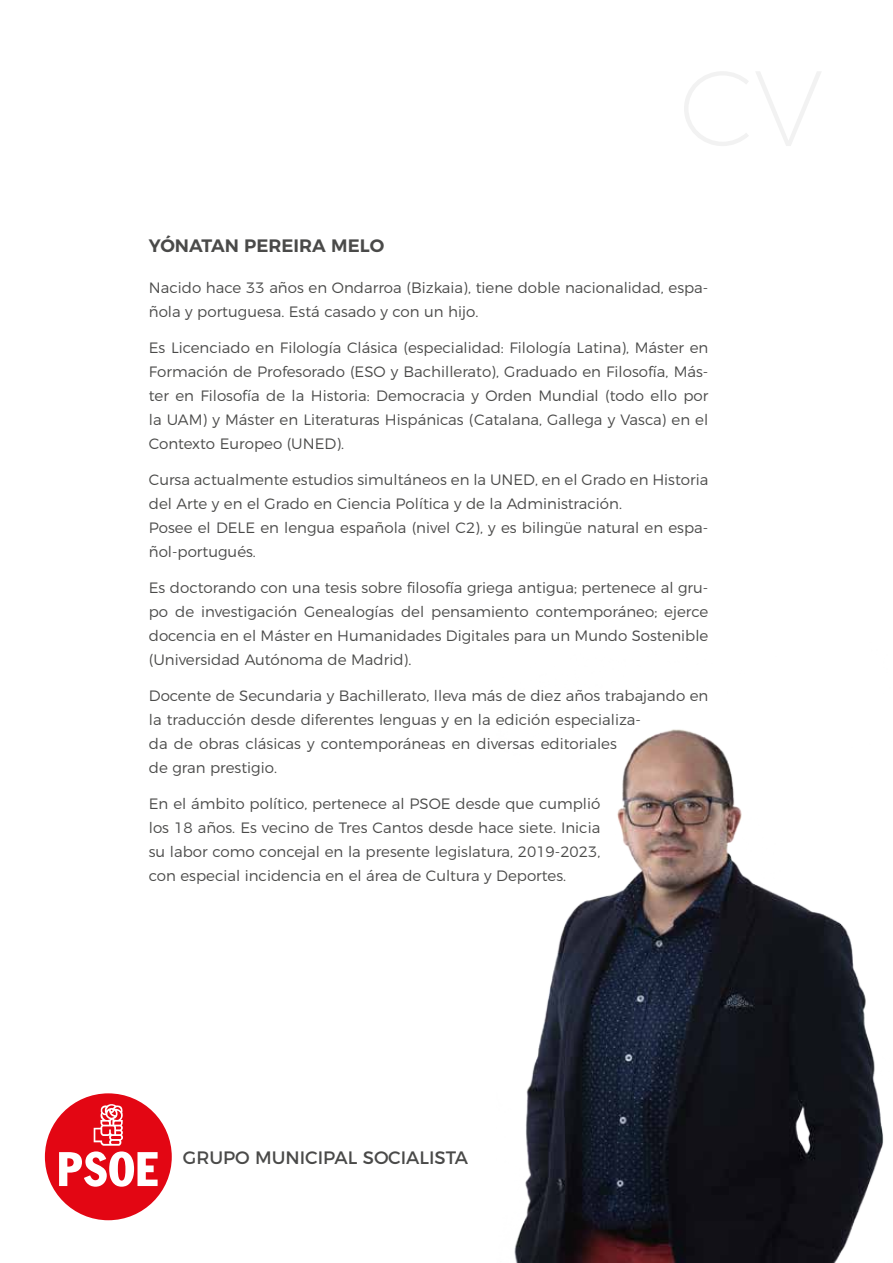
<style>
.page{position:relative;width:893px;height:1263px;background:#fff}
.page>*{position:absolute;margin:0;border:0;box-sizing:border-box;transform-origin:0 0}
.t1{font:18px "Montserrat";color:#4a4a49}
.t2{font:600 18px "Montserrat";color:#4a4a49}
.t3{font:300 15px/24px "Montserrat";color:#4a4a49}
</style>
<div class="page">
<img style="left:514px;top:729px;width:370px;height:534px">
<div style="left:45px;top:1093px;width:127px;height:127px;background:#e30613;border-radius:50%"></div>
<svg style="left:59px;top:1104px;width:99px;height:83px"></svg>
<p class="t2" style="left:149px;top:231px;width:237px">YÓNATAN PEREIRA MELO</p>
<p class="t3" style="left:149px;top:274px;width:561px">Nacido hace 33 años en Ondarroa (Bizkaia), tiene doble nacionalidad, espa&shy;ñola y portuguesa. Está casado y con un hijo.</p>
<p class="t3" style="left:149px;top:334px;width:561px;text-align:justify">Es Licenciado en Filología Clásica (especialidad: Filología Latina), Máster en Formación de Profesorado (ESO y Bachillerato), Graduado en Filosofía, Más&shy;ter en Filosofía de la Historia: Democracia y Orden Mundial (todo ello por la UAM) y Máster en Literaturas Hispánicas (Catalana, Gallega y Vasca) en el Contexto Europeo (UNED).</p>
<p class="t3" style="left:149px;top:466px;width:561px">Cursa actualmente estudios simultáneos en la UNED, en el Grado en Historia del Arte y en el Grado en Ciencia Política y de la Administración.<br>Posee el DELE en lengua española (nivel C2), y es bilingüe natural en espa&shy;ñol-portugués.</p>
<p class="t3" style="left:149px;top:574px;width:561px;text-align:justify">Es doctorando con una tesis sobre filosofía griega antigua; pertenece al gru&shy;po de investigación Genealogías del pensamiento contemporáneo; ejerce docencia en el Máster en Humanidades Digitales para un Mundo Sostenible (Universidad Autónoma de Madrid).</p>
<p class="t3" style="left:149px;top:682px;width:561px">Docente de Secundaria y Bachillerato, lleva más de diez años trabajando en la traducción desde diferentes lenguas y en la edición especializa-<br>da de obras clásicas y contemporáneas en diversas editoriales<br>de gran prestigio.</p>
<p class="t3" style="left:149px;top:790px;width:453px;text-align:justify">En el ámbito político, pertenece al PSOE desde que cumplió los 18 años. Es vecino de Tres Cantos desde hace siete. Inicia su labor como concejal en la presente legislatura, 2019-2023, con especial incidencia en el área de Cultura y Deportes.</p>
<p class="t1" style="left:183px;top:1143px;width:287px">GRUPO MUNICIPAL SOCIALISTA</p>
</div>
